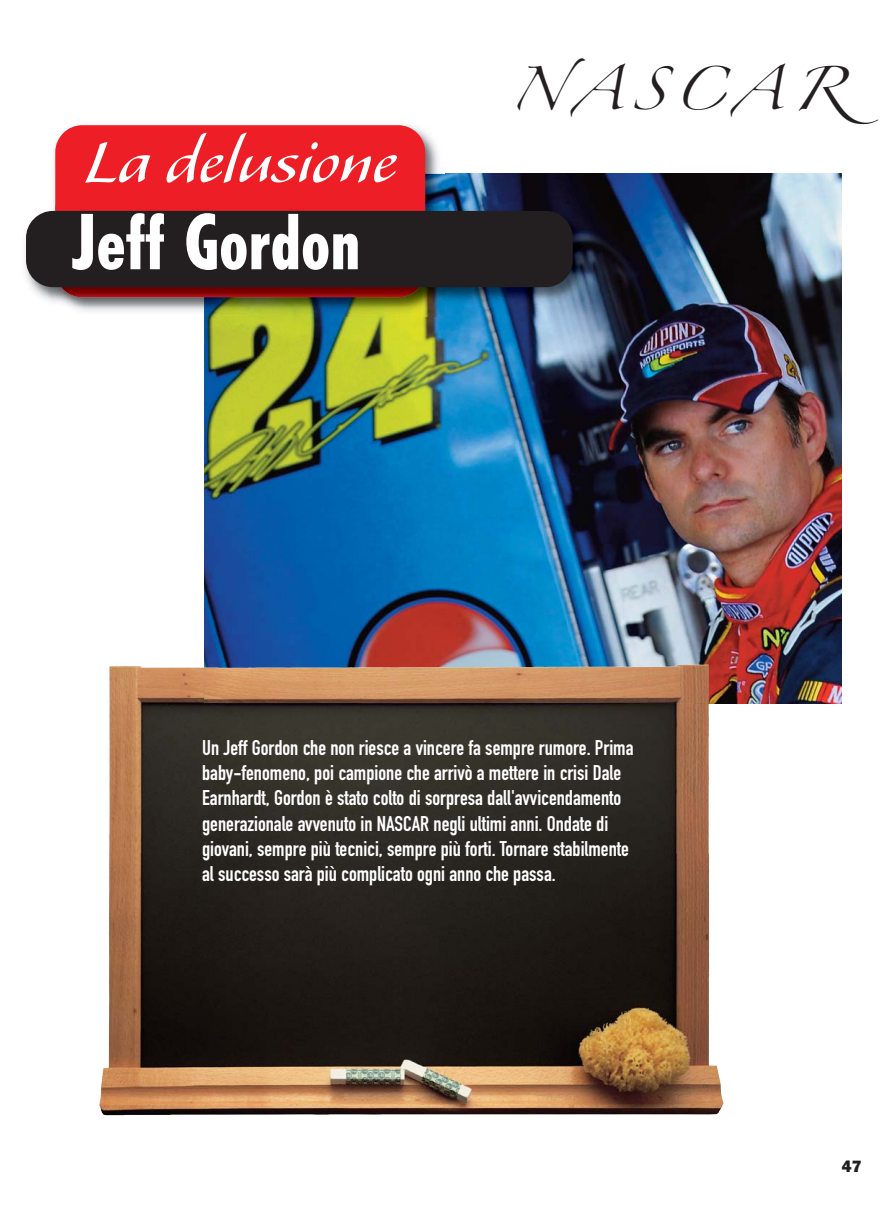
<style>
.page{position:relative;width:893px;height:1212px;background:#fff}
.page>*{position:absolute;margin:0;border:0;box-sizing:border-box;transform-origin:0 0}
.t1{font:75px "Alexa Std";color:#fff}
.t2{font:800 condensed 75px "Tempo Std";color:#fff}
.t3{font:39px "Zapfino";letter-spacing:.22em;color:#231f20}
.t4{font:21px/25.2px "DIN Engschrift Std";color:#fff}
.t5{font:16.5px "ITC Franklin Gothic Std Hvy";color:#231f20}
</style>
<div class="page">
<img style="left:204px;top:174px;width:638px;height:529px">
<img style="left:54px;top:125px;width:391px;height:79px">
<img style="left:69px;top:306px;width:376px;height:11px">
<div style="left:55px;top:125px;width:370px;height:172px;background:#ed1e25;border-radius:27px"></div>
<img style="left:25px;top:204px;width:567px;height:102px">
<img style="left:55px;top:287px;width:370px;height:10px">
<div style="left:26px;top:211px;width:547px;height:76px;background:#231f20;border-radius:27px"></div>
<img style="left:99px;top:666px;width:625px;height:449px">
<img style="left:204px;top:664px;width:505px;height:39px">
<h1 class="t1" style="left:84px;top:128px;width:313px">La delusione</h1>
<h1 class="t2" style="left:73px;top:199px;width:289px">Jeff Gordon</h1>
<h2 class="t3" style="left:510px;top:72px;width:370px">NASCAR</h2>
<p class="t4" style="left:202px;top:737px;width:433px">Un Jeff Gordon che non riesce a vincere fa sempre rumore. Prima baby-fenomeno, poi campione che arrivò a mettere in crisi Dale Earnhardt, Gordon è stato colto di sorpresa dall'avvicendamento generazionale avvenuto in NASCAR negli ultimi anni. Ondate di giovani, sempre più tecnici, sempre più forti. Tornare stabilmente al successo sarà più complicato ogni anno che passa.</p>
<p class="t5" style="left:842px;top:1156px;width:21px">47</p>
</div>
